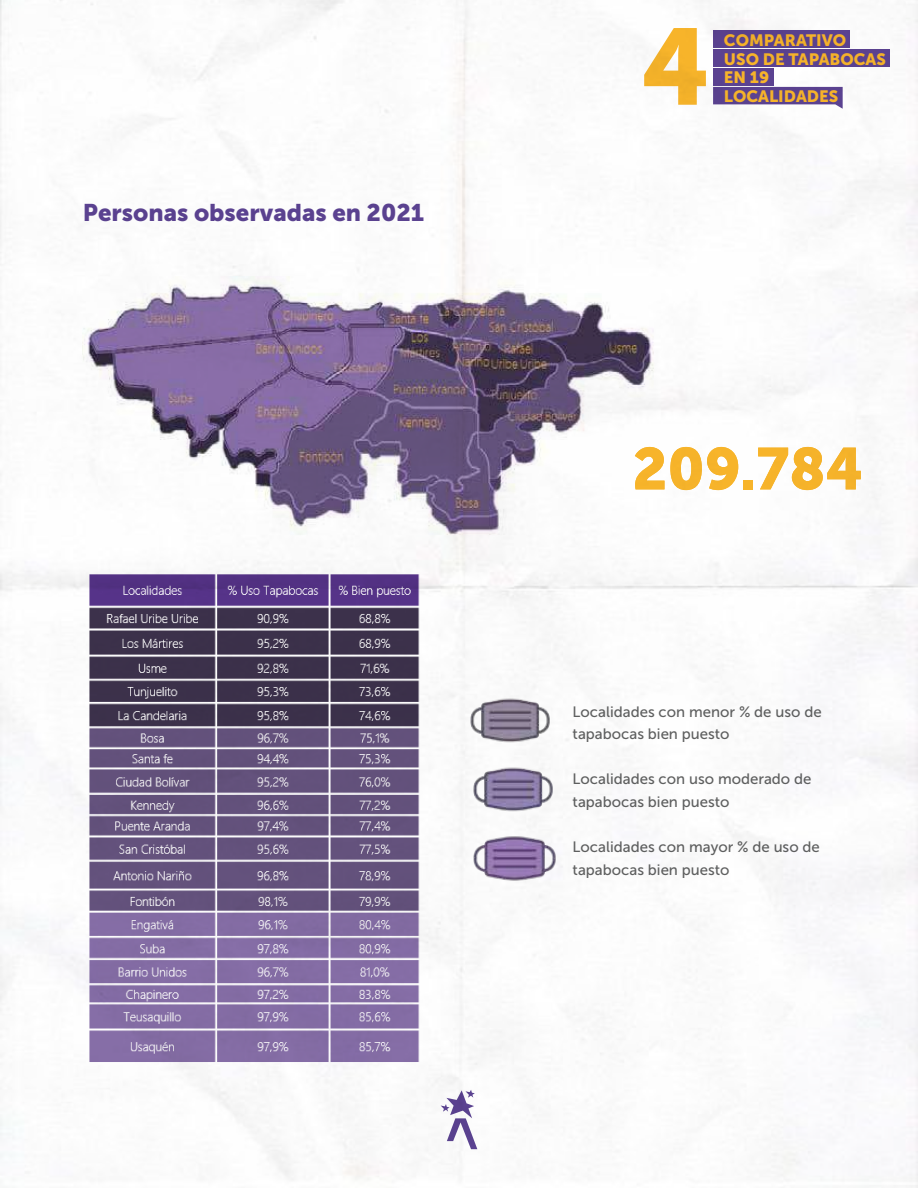
<style>
.page{position:relative;width:918px;height:1188px;background:#fff}
.page>*{position:absolute;margin:0;border:0;box-sizing:border-box;transform-origin:0 0}
.t1{font:107.25px "Museo Sans 900";color:#f8b52b}
.t2{font:58.35px "Museo Sans 900";color:#f8b52b}
.t3{font:24px "Museo Sans 900";color:#5c4392}
.t4{font:16.35px/18.6px "Museo Sans 900";color:#f8b52b}
.t5{font:15px/22.8px "Museo Sans 500";color:#606161}
</style>
<div class="page">
<img style="left:1px;top:0;width:916px;height:1188px">
<h3 class="t3" style="left:83px;top:199px;width:343px">Personas observadas en 2021</h3>
<h1 class="t1" style="left:641px;top:6px;width:71px">4</h1>
<p class="t4" style="left:724px;top:31px;width:163px">COMPARATIVO<br>USO DE TAPABOCAS<br>EN 19<br>LOCALIDADES</p>
<h2 class="t2" style="left:632px;top:436px;width:232px">209.784</h2>
<p class="t5" style="left:573px;top:700px;width:251px">Localidades con menor % de uso de tapabocas bien puesto</p>
<p class="t5" style="left:573px;top:768px;width:240px">Localidades con uso moderado de tapabocas bien puesto</p>
<p class="t5" style="left:573px;top:835px;width:249px">Localidades con mayor % de uso de tapabocas bien puesto</p>
</div>
